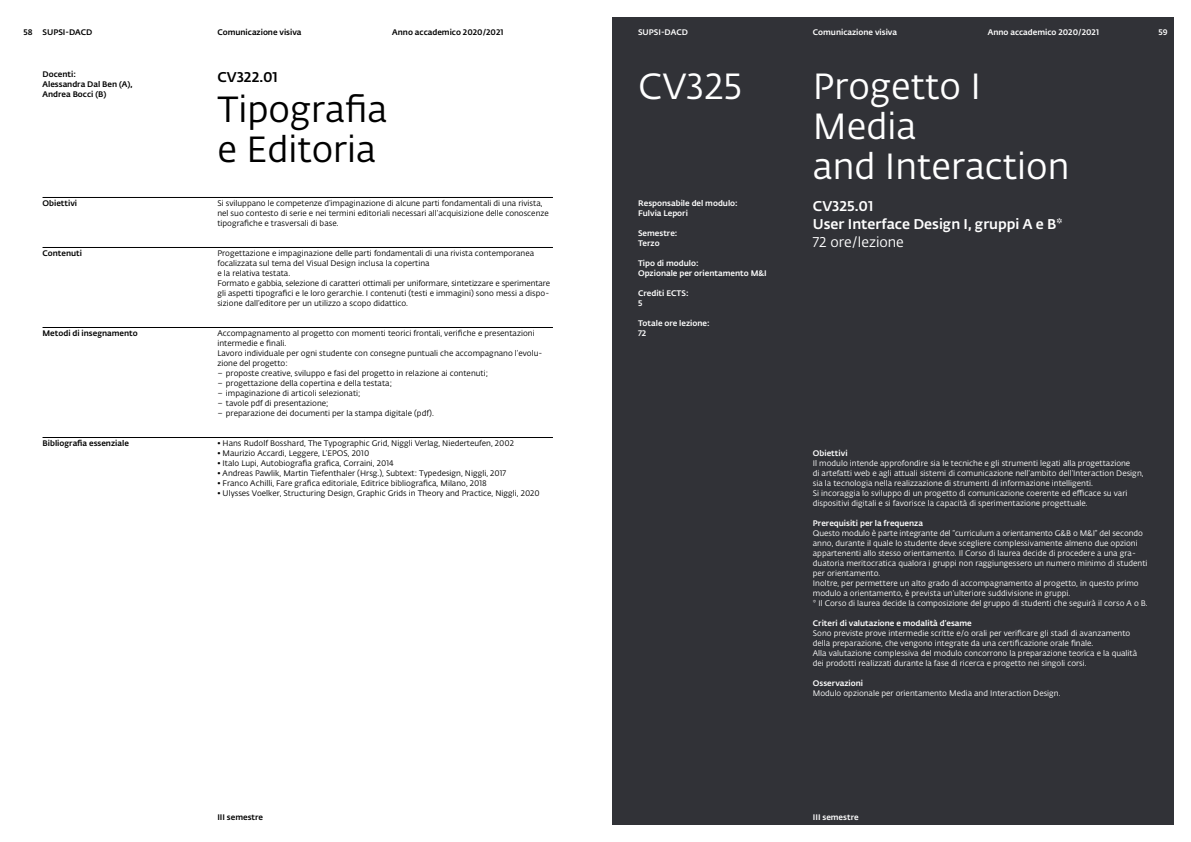
<style>
.page{position:relative;width:1191px;height:842px;background:#fff}
.page>*{position:absolute;margin:0;border:0;box-sizing:border-box;transform-origin:0 0}
.t1{font:36px/40px "SUPSI Fedra Sans";color:#fff}
.t2{font:36px/40px "SUPSI Fedra Sans";color:#000}
.t3{font:500 14px/18px "SUPSI Fedra Sans";color:#fff}
.t4{font:14px "SUPSI Fedra Sans";color:#fff}
.t5{font:500 14px "SUPSI Fedra Sans";color:#000}
.t6{font:8px/10px "SUPSI Fedra Sans";color:#000}
.t7{font:8px/10px "SUPSI Fedra Sans";color:#fff}
.t8{font:500 8px/10px "SUPSI Fedra Sans";color:#fff}
.t9{font:500 8px/10px "SUPSI Fedra Sans";color:#000}
</style>
<div class="page">
<hr style="left:43px;top:197px;width:510px;height:1px;background:#000">
<hr style="left:43px;top:247px;width:510px;height:1px;background:#000">
<hr style="left:43px;top:327px;width:510px;height:1px;background:#000">
<hr style="left:43px;top:437px;width:510px;height:1px;background:#000">
<div style="left:612px;top:17px;width:562px;height:808px;background:#313237"></div>
<p class="t9" style="left:23px;top:26px;width:71px">58 SUPSI-DACD</p>
<p class="t9" style="left:217px;top:26px;width:86px">Comunicazione visiva</p>
<p class="t9" style="left:392px;top:26px;width:113px">Anno accademico 2020/2021</p>
<p class="t9" style="left:43px;top:69px;width:91px">Docenti:<br>Alessandra Dal Ben (A),<br>Andrea Bocci (B)</p>
<p class="t9" style="left:43px;top:198px;width:36px">Obiettivi</p>
<p class="t9" style="left:43px;top:248px;width:41px">Contenuti</p>
<p class="t9" style="left:43px;top:328px;width:97px">Metodi di insegnamento</p>
<p class="t9" style="left:43px;top:438px;width:88px">Bibliografia essenziale</p>
<h2 class="t5" style="left:217px;top:66px;width:62px">CV322.01</h2>
<h1 class="t2" style="left:217px;top:88px;width:171px">Tipografia e Editoria</h1>
<p class="t6" style="left:217px;top:198px;width:333px">Si sviluppano le competenze d’impaginazione di alcune parti fondamentali di una rivista, nel suo contesto di serie e nei termini editoriali necessari all’acquisizione delle conoscenze tipografiche e trasversali di base.</p>
<p class="t6" style="left:217px;top:248px;width:334px">Progettazione e impaginazione delle parti fondamentali di una rivista contemporanea focalizzata sul tema del Visual Design inclusa la copertina<br>e la relativa testata.<br>Formato e gabbia, selezione di caratteri ottimali per uniformare, sintetizzare e sperimentare gli aspetti tipografici e le loro gerarchie. I contenuti (testi e immagini) sono messi a dispo&shy;sizione dall’editore per un utilizzo a scopo didattico.</p>
<p class="t6" style="left:217px;top:328px;width:326px">Accompagnamento al progetto con momenti teorici frontali, verifiche e presentazioni intermedie e finali.<br>Lavoro individuale per ogni studente con consegne puntuali che accompagnano l’evolu&shy;zione del progetto:</p>
<p class="t6" style="left:217px;top:368px;width:272px">– proposte creative, sviluppo e fasi del progetto in relazione ai contenuti;</p>
<p class="t6" style="left:217px;top:378px;width:176px">– progettazione della copertina e della testata;</p>
<p class="t6" style="left:217px;top:388px;width:145px">– impaginazione di articoli selezionati;</p>
<p class="t6" style="left:217px;top:398px;width:113px">– tavole pdf di presentazione;</p>
<p class="t6" style="left:217px;top:408px;width:218px">– preparazione dei documenti per la stampa digitale (pdf).</p>
<p class="t6" style="left:217px;top:438px;width:298px">• Hans Rudolf Bosshard, The Typographic Grid, Niggli Verlag, Niederteufen, 2002</p>
<p class="t6" style="left:217px;top:448px;width:153px">• Maurizio Accardi, Leggere, L’EPOS, 2010</p>
<p class="t6" style="left:217px;top:458px;width:178px">• Italo Lupi, Autobiografia grafica, Corraini, 2014</p>
<p class="t6" style="left:217px;top:468px;width:290px">• Andreas Pawlik, Martin Tiefenthaler (Hrsg.), Subtext: Typedesign, Niggli, 2017</p>
<p class="t6" style="left:217px;top:478px;width:271px">• Franco Achilli, Fare grafica editoriale, Editrice bibliografica, Milano, 2018</p>
<p class="t6" style="left:217px;top:488px;width:324px">• Ulysses Voelker, Structuring Design, Graphic Grids in Theory and Practice, Niggli, 2020</p>
<p class="t9" style="left:217px;top:811px;width:47px">III semestre</p>
<p class="t8" style="left:638px;top:26px;width:51px">SUPSI-DACD</p>
<p class="t8" style="left:813px;top:26px;width:86px">Comunicazione visiva</p>
<p class="t8" style="left:987px;top:26px;width:113px">Anno accademico 2020/2021</p>
<h1 class="t1" style="left:638px;top:65px;width:106px">CV325</h1>
<h1 class="t1" style="left:813px;top:65px;width:258px">Progetto I<br>Media<br>and Interaction</h1>
<h2 class="t3" style="left:813px;top:196px;width:251px">CV325.01<br>User Interface Design I, gruppi A e B*</h2>
<h2 class="t4" style="left:813px;top:232px;width:93px">72 ore/lezione</h2>
<p class="t8" style="left:638px;top:198px;width:101px">Responsabile del modulo:<br>Fulvia Lepori</p>
<p class="t8" style="left:638px;top:228px;width:41px">Semestre:<br>Terzo</p>
<p class="t8" style="left:638px;top:258px;width:130px">Tipo di modulo:<br>Opzionale per orientamento M&amp;I</p>
<p class="t8" style="left:638px;top:288px;width:52px">Crediti ECTS:<br>5</p>
<p class="t8" style="left:638px;top:318px;width:73px">Totale ore lezione:<br>72</p>
<p class="t8" style="left:1158px;top:26px;width:11px">59</p>
<p class="t8" style="left:813px;top:447px;width:36px">Obiettivi</p>
<p class="t7" style="left:813px;top:457px;width:332px">Il modulo intende approfondire sia le tecniche e gli strumenti legati alla progettazione<br>di artefatti web e agli attuali sistemi di comunicazione nell’ambito dell’Interaction Design, sia la tecnologia nella realizzazione di strumenti di informazione intelligenti.<br>Si incoraggia lo sviluppo di un progetto di comunicazione coerente ed efficace su vari dispositivi digitali e si favorisce la capacità di sperimentazione progettuale.</p>
<p class="t8" style="left:813px;top:517px;width:112px">Prerequisiti per la frequenza</p>
<p class="t7" style="left:813px;top:527px;width:336px">Questo modulo è parte integrante del “curriculum a orientamento G&amp;B o M&amp;I” del secondo anno, durante il quale lo studente deve scegliere complessivamente almeno due opzioni appartenenti allo stesso orientamento. Il Corso di laurea decide di procedere a una gra&shy;duatoria meritocratica qualora i gruppi non raggiungessero un numero minimo di studenti per orientamento.<br>Inoltre, per permettere un alto grado di accompagnamento al progetto, in questo primo modulo a orientamento, è prevista un’ulteriore suddivisione in gruppi.<br>* Il Corso di laurea decide la composizione del gruppo di studenti che seguirà il corso A o B.</p>
<p class="t8" style="left:813px;top:617px;width:160px">Criteri di valutazione e modalità d’esame</p>
<p class="t7" style="left:813px;top:627px;width:326px">Sono previste prove intermedie scritte e/o orali per verificare gli stadi di avanzamento della preparazione, che vengono integrate da una certificazione orale finale.<br>Alla valutazione complessiva del modulo concorrono la preparazione teorica e la qualità dei prodotti realizzati durante la fase di ricerca e progetto nei singoli corsi.</p>
<p class="t8" style="left:813px;top:677px;width:52px">Osservazioni</p>
<p class="t7" style="left:813px;top:687px;width:249px">Modulo opzionale per orientamento Media and Interaction Design.</p>
<p class="t8" style="left:813px;top:811px;width:47px">III semestre</p>
</div>
